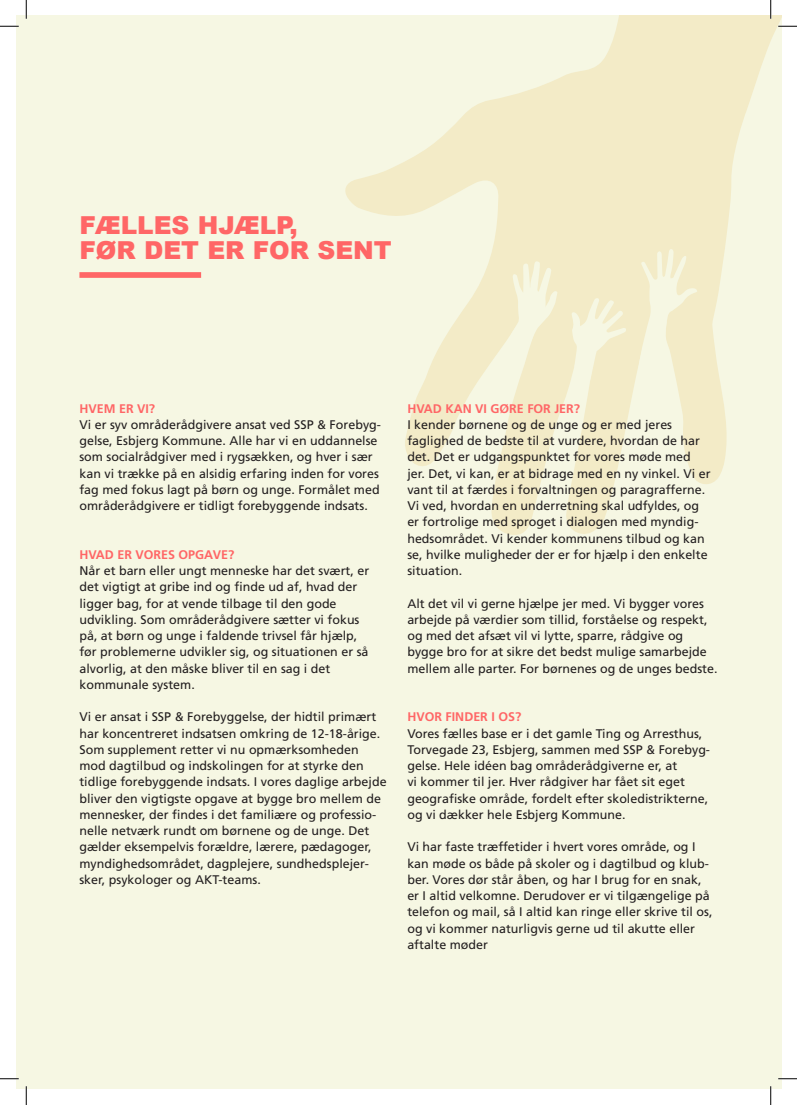
<style>
.page{position:relative;width:797px;height:1105px;background:#fff}
.page>*{position:absolute;margin:0;border:0;box-sizing:border-box;transform-origin:0 0}
.t1{font:900 24.75px "Arial";color:#f66}
.brød{font:12.5px/16.2px "Frutiger LT Std";color:#231f20}
.t2{font:700 12.5px "Frutiger LT Std";color:#f66}
</style>
<div class="page">
<div style="left:16px;top:16px;width:765px;height:1073px;background:#f6f7e3"></div>
<svg style="left:345px;top:16px;width:436px;height:519px"></svg>
<svg style="left:511px;top:261px;width:46px;height:93px"></svg>
<svg style="left:634px;top:249px;width:63px;height:184px"></svg>
<svg style="left:571px;top:298px;width:55px;height:85px"></svg>
<div style="left:79px;top:272px;width:122px;height:6px;background:#f66"></div>
<svg style="left:0;top:25px;width:19px;height:2px"></svg>
<svg style="left:778px;top:25px;width:19px;height:2px"></svg>
<svg style="left:0;top:1078px;width:19px;height:1px"></svg>
<svg style="left:778px;top:1078px;width:19px;height:1px"></svg>
<svg style="left:25px;top:0;width:2px;height:19px"></svg>
<svg style="left:25px;top:1086px;width:2px;height:19px"></svg>
<svg style="left:770px;top:0;width:1px;height:19px"></svg>
<svg style="left:770px;top:1086px;width:1px;height:19px"></svg>
<p class="t1" style="left:79px;top:211px;width:220px">FÆLLES HJÆLP,</p>
<p class="t1" style="left:79px;top:236px;width:314px">FØR DET ER FOR SENT</p>
<p class="t2" style="left:79px;top:401px;width:77px">HVEM ER VI?</p>
<p class="brød" style="left:79px;top:416px;width:303px">Vi er syv områderådgivere ansat ved SSP &amp; Forebyg&shy;gelse, Esbjerg Kommune. Alle har vi en uddannelse som socialrådgiver med i rygsækken, og hver i sær kan vi trække på en alsidig erfaring inden for vores fag med fokus lagt på børn og unge. Formålet med områderådgivere er tidligt forebyggende indsats.</p>
<p class="t2" style="left:79px;top:547px;width:156px">HVAD ER VORES OPGAVE?</p>
<p class="brød" style="left:79px;top:563px;width:291px">Når et barn eller ungt menneske har det svært, er det vigtigt at gribe ind og finde ud af, hvad der ligger bag, for at vende tilbage til den gode udvikling. Som områderådgivere sætter vi fokus på, at børn og unge i faldende trivsel får hjælp, før problemerne udvikler sig, og situationen er så alvorlig, at den måske bliver til en sag i det kommunale system.</p>
<p class="brød" style="left:79px;top:709px;width:309px">Vi er ansat i SSP &amp; Forebyggelse, der hidtil primært har koncentreret indsatsen omkring de 12-18-årige.<br>Som supplement retter vi nu opmærksomheden mod dagtilbud og indskolingen for at styrke den tidlige forebyggende indsats. I vores daglige arbejde bliver den vigtigste opgave at bygge bro mellem de mennesker, der findes i det familiære og professio&shy;nelle netværk rundt om børnene og de unge. Det gælder eksempelvis forældre, lærere, pædagoger, myndighedsområdet, dagplejere, sundhedsplejer&shy;sker, psykologer og AKT-teams.</p>
<p class="t2" style="left:407px;top:401px;width:174px">HVAD KAN VI GØRE FOR JER?</p>
<p class="brød" style="left:407px;top:416px;width:305px">I kender børnene og de unge og er med jeres faglighed de bedste til at vurdere, hvordan de har det. Det er udgangspunktet for vores møde med jer. Det, vi kan, er at bidrage med en ny vinkel. Vi er vant til at færdes i forvaltningen og paragrafferne.<br>Vi ved, hvordan en underretning skal udfyldes, og er fortrolige med sproget i dialogen med myndig&shy;hedsområdet. Vi kender kommunens tilbud og kan se, hvilke muligheder der er for hjælp i den enkelte situation.</p>
<p class="brød" style="left:407px;top:595px;width:312px">Alt det vil vi gerne hjælpe jer med. Vi bygger vores arbejde på værdier som tillid, forståelse og respekt, og med det afsæt vil vi lytte, sparre, rådgive og bygge bro for at sikre det bedst mulige samarbejde mellem alle parter. For børnenes og de unges bedste.</p>
<p class="t2" style="left:407px;top:710px;width:115px">HVOR FINDER I OS?</p>
<p class="brød" style="left:407px;top:725px;width:303px">Vores fælles base er i det gamle Ting og Arresthus, Torvegade 23, Esbjerg, sammen med SSP &amp; Forebyg&shy;gelse. Hele idéen bag områderådgiverne er, at<br>vi kommer til jer. Hver rådgiver har fået sit eget geografiske område, fordelt efter skoledistrikterne, og vi dækker hele Esbjerg Kommune.</p>
<p class="brød" style="left:407px;top:839px;width:306px">Vi har faste træffetider i hvert vores område, og I kan møde os både på skoler og i dagtilbud og klub&shy;ber. Vores dør står åben, og har I brug for en snak, er I altid velkomne. Derudover er vi tilgængelige på telefon og mail, så I altid kan ringe eller skrive til os, og vi kommer naturligvis gerne ud til akutte eller aftalte møder</p>
</div>
